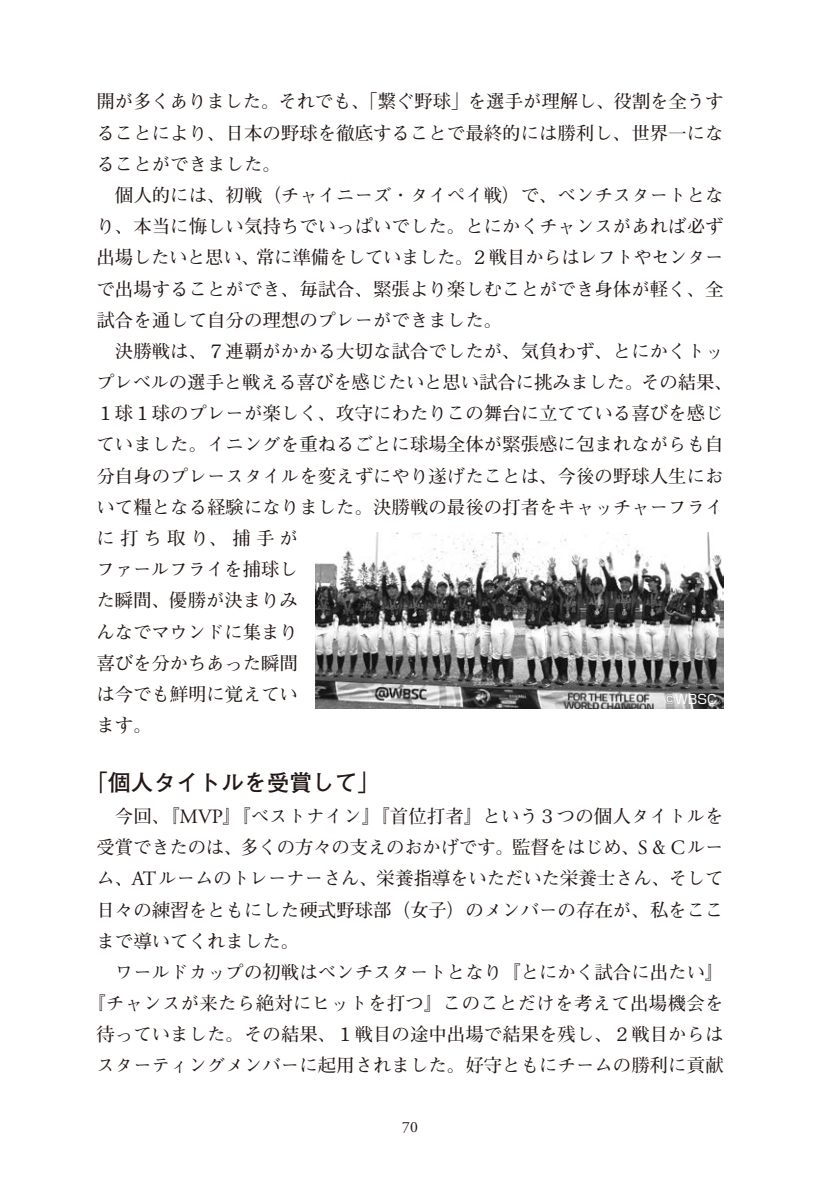
<style>
.page{position:relative;width:840px;height:1191px;background:#fff}
.page>*{position:absolute;margin:0;border:0;box-sizing:border-box;transform-origin:0 0}
.t1{font:700 22.6px "Futo Go B101 Pr 6 N";color:#221815}
.t2{font:700 18.4px/31.2px "Futo Min A101 Pr 6 N";color:#221815;text-align:justify}
.t3{font:15.6px "Adobe Garamond Pro";color:#221815}
.t4{font:12.8px "Shin Go Pr 6 N";color:#fff}
.s1{font-family:"Adobe Garamond Pro";font-weight:400;font-size:20.2px}
</style>
<div class="page">
<img style="left:315px;top:532px;width:408px;height:176px">
<p class="t2" style="left:96px;top:85px;width:628px">開が多くありました。それでも、「繋ぐ野球」を選手が理解し、役割を全うすることにより、日本の野球を徹底することで最終的には勝利し、世界一になることができました。</p>
<p class="t2" style="left:96px;top:179px;width:628px;text-indent:18px">個人的には、初戦（チャイニーズ・タイペイ戦）で、ベンチスタートとなり、本当に悔しい気持ちでいっぱいでした。とにかくチャンスがあれば必ず出場したいと思い、常に準備をしていました。２戦目からはレフトやセンターで出場することができ、毎試合、緊張より楽しむことができ身体が軽く、全試合を通して自分の理想のプレーができました。</p>
<p class="t2" style="left:96px;top:334px;width:637px;text-align:left;text-indent:18px">決勝戦は、７連覇がかかる大切な試合でしたが、気負わず、とにかくトップレベルの選手と戦える喜びを感じたいと思い試合に挑みました。その結果、<br>１球１球のプレーが楽しく、攻守にわたりこの舞台に立てている喜びを感じていました。イニングを重ねるごとに球場全体が緊張感に包まれながらも自分自身のプレースタイルを変えずにやり遂げたことは、今後の野球人生において糧となる経験になりました。決勝戦の最後の打者をキャッチャーフライに打ち取り、捕手が<br>ファールフライを捕球し<br>た瞬間、優勝が決まりみ<br>んなでマウンドに集まり<br>喜びを分かちあった瞬間<br>は今でも鮮明に覚えてい<br>ます。</p>
<p class="t1" style="left:85px;top:764px;width:296px">「個人タイトルを受賞して」</p>
<p class="t2" style="left:96px;top:799px;width:628px;text-indent:18px">今回、『<span class="s1">MVP</span>』『ベストナイン』『首位打者』という３つの個人タイトルを受賞できたのは、多くの方々の支えのおかげです。監督をはじめ、<span class="s1">S</span>＆<span class="s1">C</span>ルーム、<span class="s1">AT</span>ルームのトレーナーさん、栄養指導をいただいた栄養士さん、そして日々の練習をともにした硬式野球部（女子）のメンバーの存在が、私をここまで導いてくれました。</p>
<p class="t2" style="left:87px;top:955px;width:637px;text-align:right">ワールドカップの初戦はベンチスタートとなり『とにかく試合に出たい』<br>『チャンスが来たら絶対にヒットを打つ』このことだけを考えて出場機会を待っていました。その結果、１戦目の途中出場で結果を残し、２戦目からはスターティングメンバーに起用されました。好守ともにチームの勝利に貢献</p>
<p class="t4" style="left:663px;top:688px;width:54px">©WBSC</p>
<p class="t3" style="left:402px;top:1117px;width:17px">70</p>
</div>
